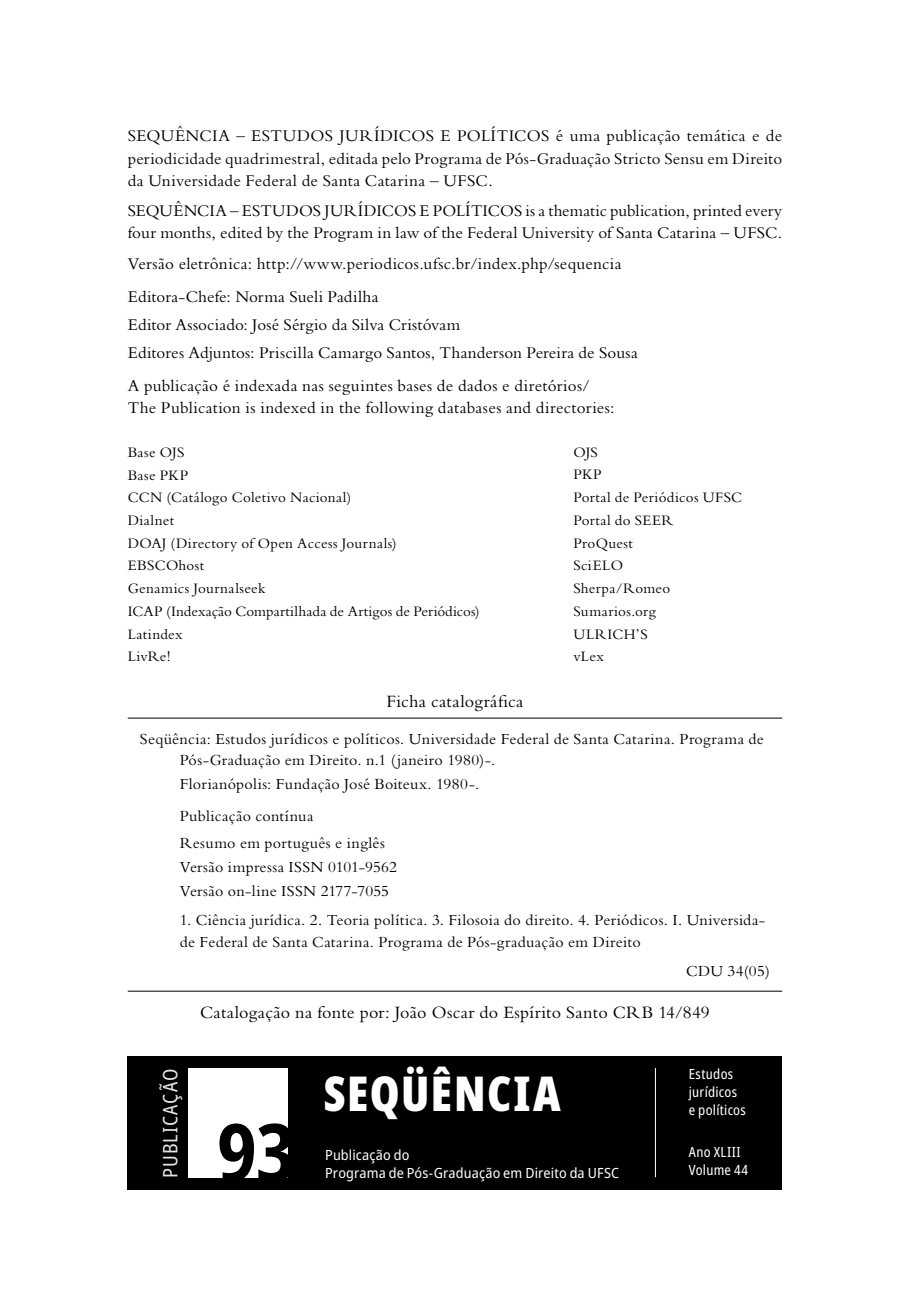
<style>
.page{position:relative;width:908px;height:1304px;background:#fff}
.page>*{position:absolute;margin:0;border:0;box-sizing:border-box;transform-origin:0 0}
.t1{font:700 condensed 80.2px "Noto Sans";color:#000}
.t2{font:900 extra-condensed 48.2px "Noto Sans";letter-spacing:.035em;color:#fff}
.t3{font:condensed 20px "Noto Sans";letter-spacing:.045em;color:#e3e4e4}
.t4{font:18px "Bembo Std";letter-spacing:.015em;color:#000}
.t5{font:17px/22px "Bembo Std";letter-spacing:.015em;color:#000}
.t6{font:16px/21px "Bembo Std";letter-spacing:.02em;color:#000}
.t7{font:15px/22.8px "Bembo Std";letter-spacing:.02em;color:#000}
.t8{font:semi-condensed 14px/18px "Noto Sans";letter-spacing:.01em;color:#fff}
.t9{font:condensed 14px/18px "Noto Sans";letter-spacing:.02em;color:#fff}
</style>
<div class="page">
<hr style="left:128px;top:718px;width:653px;height:1px;background:#000">
<hr style="left:128px;top:991px;width:653px;height:1px;background:#000">
<div style="left:128px;top:1056px;width:653px;height:133px;background:#000"></div>
<div style="left:188px;top:1069px;width:99px;height:109px;background:#fff"></div>
<hr style="left:654px;top:1068px;width:1px;height:109px;background:#fff">
<p class="t5" style="left:128px;top:125px;width:655px;text-align:justify">SEQUÊNCIA – ESTUDOS JURÍDICOS E POLÍTICOS é uma publicação temática e de periodicidade quadrimestral, editada pelo Programa de Pós-Graduação Stricto Sensu em Direito da Universidade Federal de Santa Catarina – UFSC.</p>
<p class="t5" style="left:128px;top:200px;width:655px">SEQUÊNCIA – ESTUDOS JURÍDICOS E POLÍTICOS is a thematic publication, printed every four months, edited by the Program in law of the Federal University of Santa Catarina – UFSC.</p>
<p class="t5" style="left:128px;top:246px;width:495px;line-height:33.4px">Versão eletrônica: http://www.periodicos.ufsc.br/index.php/sequencia<br>Editora-Chefe: Norma Sueli Padilha</p>
<p class="t5" style="left:128px;top:310px;width:511px;line-height:27.8px">Editor Associado: José Sérgio da Silva Cristóvam<br>Editores Adjuntos: Priscilla Camargo Santos, Thanderson Pereira de Sousa</p>
<p class="t5" style="left:128px;top:375px;width:488px">A publicação é indexada nas seguintes bases de dados e diretórios/<br>The Publication is indexed in the following databases and directories:</p>
<p class="t7" style="left:128px;top:440px;width:353px">Base OJS<br>Base PKP<br>CCN (Catálogo Coletivo Nacional)<br>Dialnet<br>DOAJ (Directory of Open Access Journals)<br>EBSCOhost<br>Genamics Journalseek<br>ICAP (Indexação Compartilhada de Artigos de Periódicos)<br>Latindex<br>LivRe!</p>
<p class="t7" style="left:573px;top:440px;width:170px">OJS<br>PKP<br>Portal de Periódicos UFSC<br>Portal do SEER<br>ProQuest<br>SciELO<br>Sherpa/Romeo<br>Sumarios.org<br>ULRICH’S<br>vLex</p>
<p class="t4" style="left:386px;top:691px;width:138px">Ficha catalográfica</p>
<p class="t6" style="left:180px;top:728px;width:585px;text-indent:-40px">Seqüência: Estudos jurídicos e políticos. Universidade Federal de Santa Catarina. Programa de<br>Pós-Graduação em Direito. n.1 (janeiro 1980)-.</p>
<p class="t6" style="left:180px;top:767px;width:301px;line-height:32.4px">Florianópolis: Fundação José Boiteux. 1980-.<br>Publicação contínua</p>
<p class="t6" style="left:180px;top:831px;width:219px;line-height:24px">Resumo em português e inglês<br>Versão impressa ISSN 0101-9562<br>Versão on-line ISSN 2177-7055</p>
<p class="t6" style="left:180px;top:910px;width:586px">1. Ciência jurídica. 2. Teoria política. 3. Filosoia do direito. 4. Periódicos. I. Universida&shy;de Federal de Santa Catarina. Programa de Pós-graduação em Direito</p>
<p class="t6" style="left:685px;top:960px;width:85px">CDU 34(05)</p>
<p class="t3" style="left:156px;top:1178px;width:111px;rotate:-90deg">PUBLICAÇÃO</p>
<p class="t4" style="left:200px;top:1002px;width:511px">Catalogação na fonte por: João Oscar do Espírito Santo CRB 14/849</p>
<h1 class="t1" style="left:216px;top:1095px;width:81px">93</h1>
<h2 class="t2" style="left:323px;top:1058px;width:238px">SEQÜÊNCIA</h2>
<p class="t8" style="left:325px;top:1146px;width:295px">Publicação do<br>Programa de Pós-Graduação em Direito da UFSC</p>
<p class="t9" style="left:688px;top:1065px;width:58px">Estudos jurídicos e políticos</p>
<p class="t9" style="left:688px;top:1143px;width:61px">Ano XLIII<br>Volume 44</p>
</div>
